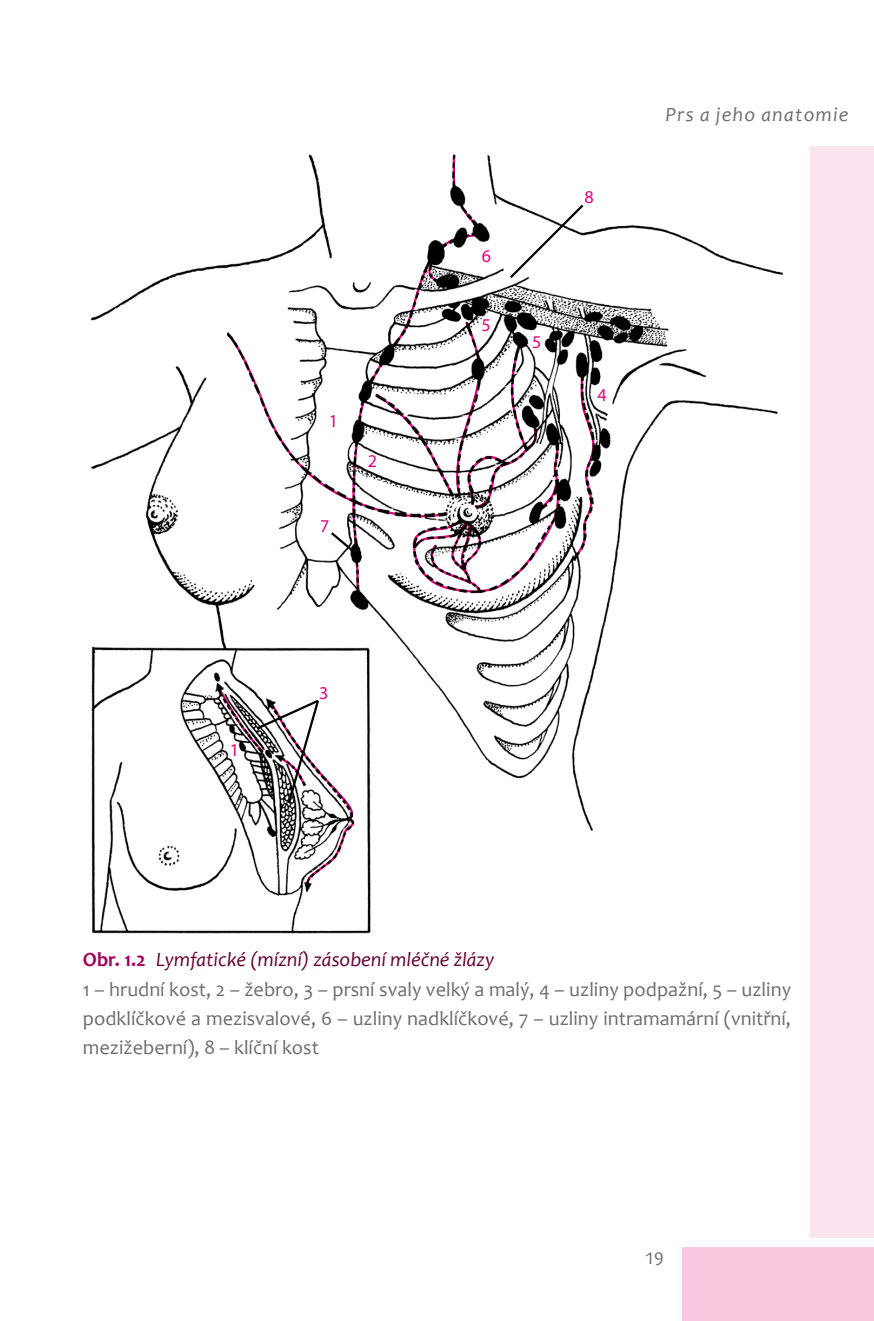
<style>
.page{position:relative;width:874px;height:1321px;background:#fff}
.page>*{position:absolute;margin:0;border:0;box-sizing:border-box;transform-origin:0 0}
.t1{font:20.25px/29.2px "Candara";color:#706f6f}
.t2{font:italic 20.25px "Candara";letter-spacing:.06em;color:#706f6f}
.t3{font:18px "Myriad Pro";color:#e6007d}
.t4{font:18px "Candara";color:#706f6f}
.s1{font-weight:700;color:#a9005d}
.s2{font-style:italic;color:#670034}
</style>
<div class="page">
<div style="left:682px;top:1247px;width:192px;height:73px;background:#f8c9df"></div>
<div style="left:810px;top:147px;width:64px;height:1090px;background:#fce5f1"></div>
<img style="left:90px;top:154px;width:694px;height:780px">
<svg style="left:227px;top:156px;width:367px;height:443px"></svg>
<svg style="left:217px;top:686px;width:137px;height:202px"></svg>
<p class="t3" style="left:230px;top:738px;width:11px">1</p>
<p class="t3" style="left:329px;top:410px;width:11px">1</p>
<p class="t3" style="left:320px;top:514px;width:11px">7</p>
<p class="t3" style="left:368px;top:450px;width:11px">2</p>
<p class="t3" style="left:319px;top:681px;width:11px">3</p>
<p class="t3" style="left:482px;top:245px;width:11px">6</p>
<p class="t3" style="left:481px;top:314px;width:11px">5</p>
<p class="t3" style="left:532px;top:330px;width:11px">5</p>
<p class="t3" style="left:584px;top:186px;width:11px">8</p>
<p class="t3" style="left:597px;top:384px;width:11px">4</p>
<p class="t2" style="left:665px;top:102px;width:184px">Prs a jeho anatomie</p>
<p class="t1" style="left:83px;top:944px;width:709px"><span class="s1">Obr. 1.2</span> <span class="s2">Lymfatické (mízní) zásobení mléčné žlázy<br></span>1 – hrudní kost, 2 – žebro, 3 – prsní svaly velký a malý, 4 – uzliny podpažní, 5 – uzliny podklíčkové a mezisvalové, 6 – uzliny nadklíčkové, 7 – uzliny intramamární (vnitřní, mezižeberní), 8 – klíční kost</p>
<p class="t4" style="left:645px;top:1246px;width:20px">19</p>
</div>
